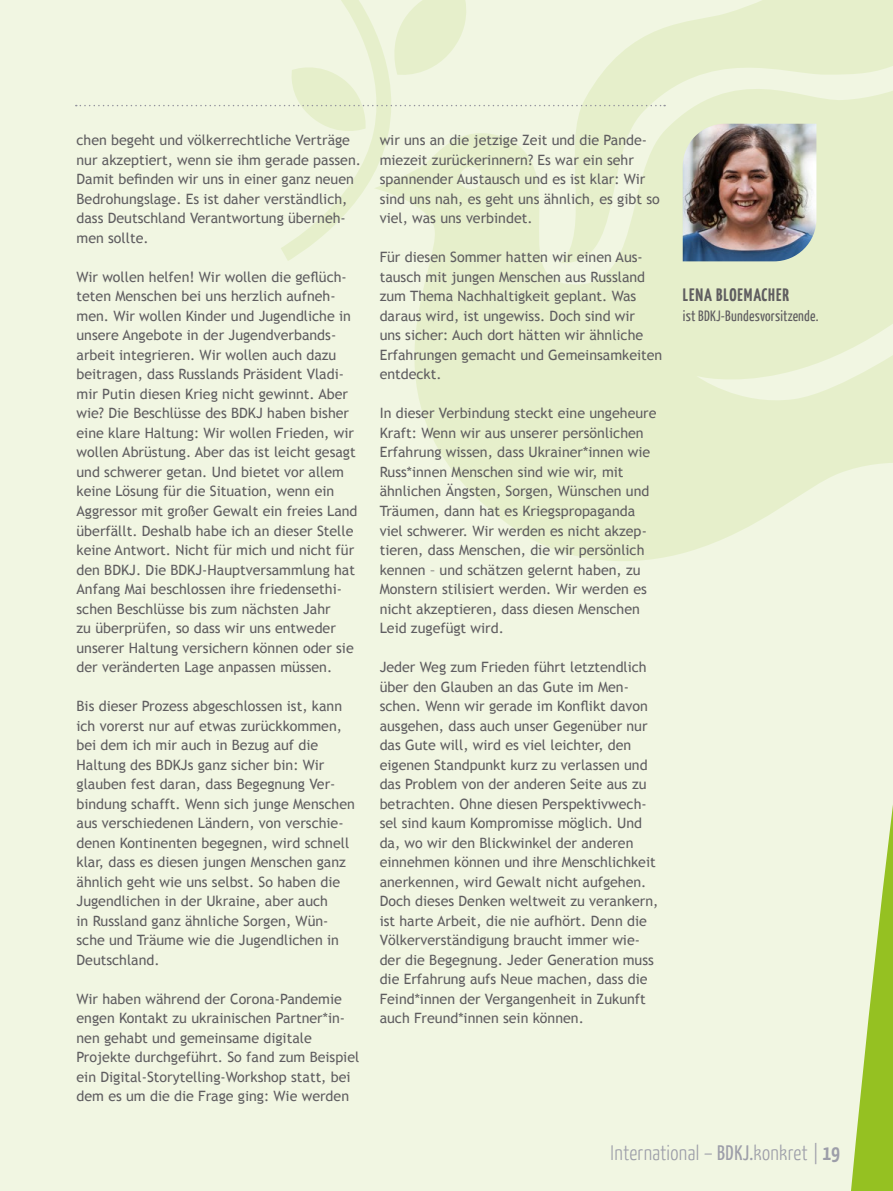
<style>
.page{position:relative;width:893px;height:1191px;background:#f1f6e2}
.page>*{position:absolute;margin:0;border:0;box-sizing:border-box;transform-origin:0 0}
.t1{font:300 21px "BDKJ";color:#9d9ea9}
.Autoren_Name{font:700 18px "BDKJ";letter-spacing:.04em;color:#5f5d60}
.Autor_Text{font:15px "BDKJ";color:#5f5d60}
.Text{font:14.25px/19.5px "Trebuchet MS";color:#5f5d60}
.s1{font-weight:400}
.s2{font-weight:700}
</style>
<div class="page">
<svg style="left:414px;top:0;width:479px;height:561px;fill:#e6efcb"></svg>
<svg style="left:851px;top:805px;width:42px;height:386px"></svg>
<svg style="left:76px;top:0;width:589px;height:261px"></svg>
<img style="left:683px;top:124px;width:133px;height:137px">
<p class="Text" style="left:77px;top:131px;width:286px">chen begeht und völkerrechtliche Verträge nur akzeptiert, wenn sie ihm gerade passen.<br>Damit befinden wir uns in einer ganz neuen Bedrohungslage. Es ist daher verständlich, dass Deutschland Verantwortung überneh&shy;men sollte.</p>
<p class="Text" style="left:77px;top:267px;width:282px">Wir wollen helfen! Wir wollen die geflüch&shy;teten Menschen bei uns herzlich aufneh&shy;men. Wir wollen Kinder und Jugendliche in unsere Angebote in der Jugendverbands&shy;arbeit integrieren. Wir wollen auch dazu beitragen, dass Russlands Präsident Vladi&shy;mir Putin diesen Krieg nicht gewinnt. Aber wie? Die Beschlüsse des BDKJ haben bisher eine klare Haltung: Wir wollen Frieden, wir wollen Abrüstung. Aber das ist leicht gesagt und schwerer getan. Und bietet vor allem keine Lösung für die Situation, wenn ein Aggressor mit großer Gewalt ein freies Land überfällt. Deshalb habe ich an dieser Stelle keine Antwort. Nicht für mich und nicht für den BDKJ. Die BDKJ-Hauptversammlung hat Anfang Mai beschlossen ihre friedensethi&shy;schen Beschlüsse bis zum nächsten Jahr<br>zu überprüfen, so dass wir uns entweder unserer Haltung versichern können oder sie der veränderten Lage anpassen müssen.</p>
<p class="Text" style="left:77px;top:696px;width:280px">Bis dieser Prozess abgeschlossen ist, kann ich vorerst nur auf etwas zurückkommen, bei dem ich mir auch in Bezug auf die Haltung des BDKJs ganz sicher bin: Wir glauben fest daran, dass Begegnung Ver&shy;bindung schafft. Wenn sich junge Menschen aus verschiedenen Ländern, von verschie&shy;denen Kontinenten begegnen, wird schnell klar, dass es diesen jungen Menschen ganz ähnlich geht wie uns selbst. So haben die Jugendlichen in der Ukraine, aber auch<br>in Russland ganz ähnliche Sorgen, Wün&shy;sche und Träume wie die Jugendlichen in Deutschland.</p>
<p class="Text" style="left:77px;top:989px;width:284px">Wir haben während der Corona-Pandemie engen Kontakt zu ukrainischen Partner*in&shy;nen gehabt und gemeinsame digitale Projekte durchgeführt. So fand zum Beispiel ein Digital-Storytelling-Workshop statt, bei dem es um die die Frage ging: Wie werden</p>
<p class="Text" style="left:380px;top:131px;width:282px">wir uns an die jetzige Zeit und die Pande&shy;miezeit zurückerinnern? Es war ein sehr spannender Austausch und es ist klar: Wir sind uns nah, es geht uns ähnlich, es gibt so viel, was uns verbindet.</p>
<p class="Text" style="left:380px;top:248px;width:284px">Für diesen Sommer hatten wir einen Aus&shy;tausch mit jungen Menschen aus Russland zum Thema Nachhaltigkeit geplant. Was daraus wird, ist ungewiss. Doch sind wir<br>uns sicher: Auch dort hätten wir ähnliche Erfahrungen gemacht und Gemeinsamkeiten entdeckt.</p>
<p class="Text" style="left:380px;top:404px;width:278px">In dieser Verbindung steckt eine ungeheure Kraft: Wenn wir aus unserer persönlichen Erfahrung wissen, dass Ukrainer*innen wie Russ*innen Menschen sind wie wir, mit ähnlichen Ängsten, Sorgen, Wünschen und Träumen, dann hat es Kriegspropaganda viel schwerer. Wir werden es nicht akzep&shy;tieren, dass Menschen, die wir persönlich kennen – und schätzen gelernt haben, zu Monstern stilisiert werden. Wir werden es nicht akzeptieren, dass diesen Menschen Leid zugefügt wird.</p>
<p class="Text" style="left:380px;top:657px;width:278px">Jeder Weg zum Frieden führt letztendlich über den Glauben an das Gute im Men&shy;schen. Wenn wir gerade im Konflikt davon ausgehen, dass auch unser Gegenüber nur das Gute will, wird es viel leichter, den eigenen Standpunkt kurz zu verlassen und das Problem von der anderen Seite aus zu betrachten. Ohne diesen Perspektivwech&shy;sel sind kaum Kompromisse möglich. Und da, wo wir den Blickwinkel der anderen einnehmen können und ihre Menschlichkeit anerkennen, wird Gewalt nicht aufgehen.</p>
<p class="Text" style="left:380px;top:891px;width:280px">Doch dieses Denken weltweit zu verankern, ist harte Arbeit, die nie aufhört. Denn die Völkerverständigung braucht immer wie&shy;der die Begegnung. Jeder Generation muss die Erfahrung aufs Neue machen, dass die Feind*innen der Vergangenheit in Zukunft auch Freund*innen sein können.</p>
<p class="Autoren_Name" style="left:683px;top:283px;width:108px">LENA BLOEMACHER</p>
<p class="Autor_Text" style="left:683px;top:306px;width:137px">ist BDKJ-Bundesvorsitzende.</p>
<h1 class="t1" style="left:611px;top:1139px;width:231px">International – <span class="s1">BDKJ.</span>konkret | <span class="s2">19</span></h1>
</div>
